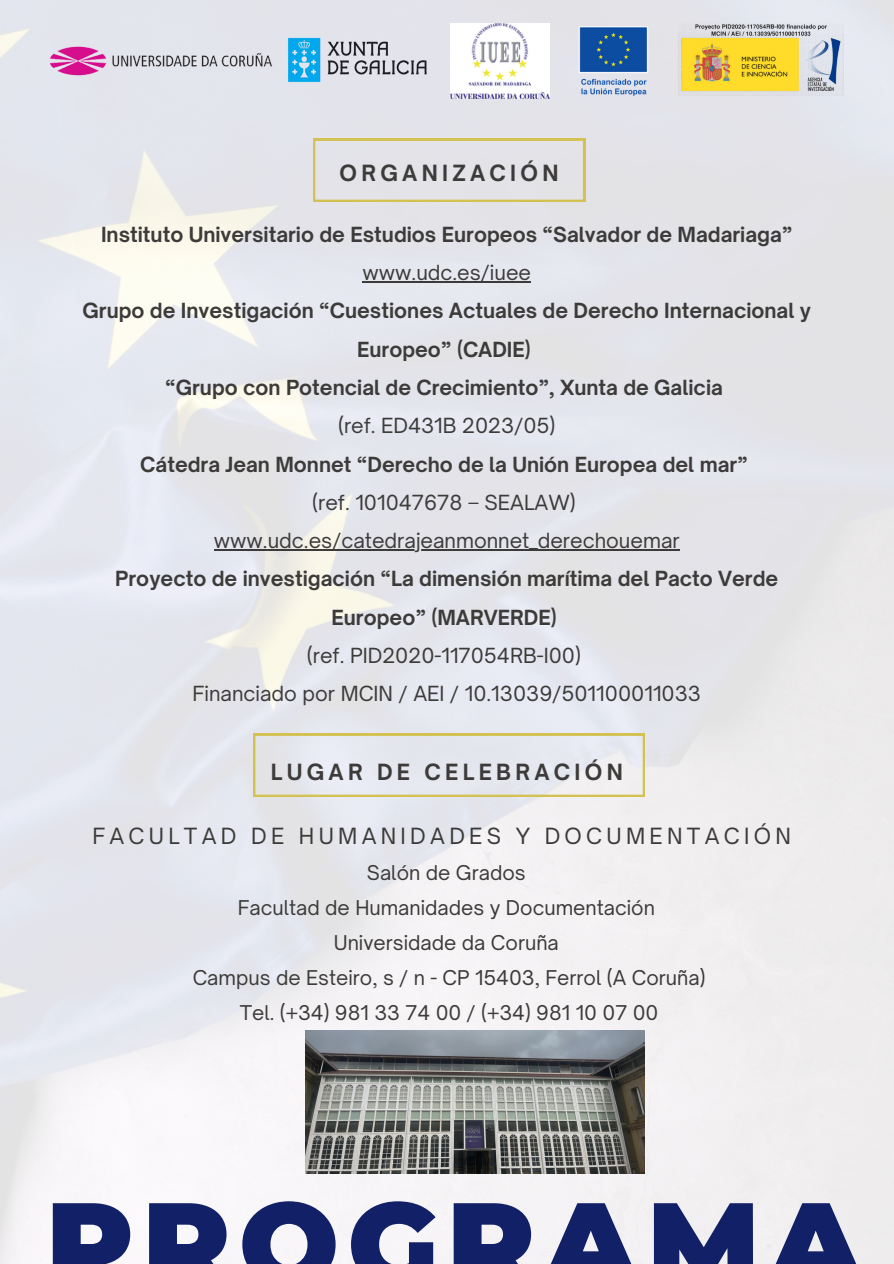
<style>
.page{position:relative;width:894px;height:1264px;background:#fff}
.page>*{position:absolute;margin:0;border:0;box-sizing:border-box;transform-origin:0 0}
.t1{font:900 117.9px "Montserrat";letter-spacing:.075em;color:#112067}
.t2{font:21.45px "Open Sauce One";letter-spacing:.2em;color:#3d3b3a}
.t3{font:700 21.3px "Open Sauce One";letter-spacing:.2em;color:#3d3b3a}
.t4{font:700 19.95px/38.2px "Open Sauce One";color:#3d3b3a;text-align:center}
.t5{font:19.95px "Open Sauce One";color:#3d3b3a}
.t6{font:19.5px "Open Sauce One";color:#3d3b3a}
</style>
<div class="page">
<img style="left:0;top:0;width:893px;height:1263px">
<img style="left:305px;top:1030px;width:339px;height:143px">
<svg style="left:253px;top:733px;width:391px;height:63px"></svg>
<hr style="left:362px;top:281px;width:169px;height:1px;background:#3d3b3a">
<hr style="left:214px;top:549px;width:465px;height:1px;background:#3d3b3a">
<svg style="left:313px;top:139px;width:272px;height:63px"></svg>
<img style="left:50px;top:47px;width:223px;height:29px">
<img style="left:287px;top:37px;width:139px;height:45px">
<img style="left:678px;top:24px;width:165px;height:72px">
<img style="left:572px;top:19px;width:82px;height:84px">
<img style="left:450px;top:24px;width:99px;height:74px">
<p class="t3" style="left:339px;top:159px;width:220px">ORGANIZACIÓN</p>
<p class="t4" style="left:101px;top:215px;width:692px">Instituto Universitario de Estudios Europeos “Salvador de Madariaga”</p>
<p class="t5" style="left:362px;top:260px;width:170px">www.udc.es/iuee</p>
<p class="t4" style="left:83px;top:292px;width:729px">Grupo de Investigación “Cuestiones Actuales de Derecho Internacional y<br>Europeo” (CADIE)</p>
<p class="t4" style="left:165px;top:368px;width:559px">“Grupo con Potencial de Crecimiento”, Xunta de Galicia</p>
<h2 class="t5" style="left:338px;top:413px;width:219px">(ref. ED431B 2023/05)</h2>
<p class="t4" style="left:140px;top:445px;width:609px">Cátedra Jean Monnet “Derecho de la Unión Europea del mar”</p>
<p class="t5" style="left:312px;top:490px;width:265px">(ref. 101047678 – SEALAW)</p>
<p class="t5" style="left:214px;top:528px;width:467px">www.udc.es/catedrajeanmonnet_derechouemar</p>
<p class="t4" style="left:115px;top:559px;width:664px">Proyecto de investigación “La dimensión marítima del Pacto Verde<br>Europeo” (MARVERDE)</p>
<p class="t5" style="left:307px;top:643px;width:275px">(ref. PID2020-117054RB-I00)</p>
<p class="t5" style="left:192px;top:681px;width:510px">Financiado por MCIN / AEI / 10.13039/501100011033</p>
<p class="t3" style="left:271px;top:758px;width:353px">LUGAR DE CELEBRACIÓN</p>
<h3 class="t2" style="left:92px;top:822px;width:700px">FACULTAD DE HUMANIDADES Y DOCUMENTACIÓN</h3>
<p class="t6" style="left:367px;top:861px;width:160px">Salón de Grados</p>
<p class="t6" style="left:238px;top:895px;width:418px">Facultad de Humanidades y Documentación</p>
<p class="t6" style="left:334px;top:930px;width:226px">Universidade da Coruña</p>
<p class="t6" style="left:193px;top:965px;width:514px">Campus de Esteiro, s / n - CP 15403, Ferrol (A Coruña)</p>
<p class="t6" style="left:239px;top:1000px;width:420px">Tel. (+34) 981 33 74 00 / (+34) 981 10 07 00</p>
<h2 class="t1" style="left:46px;top:1171px;width:818px">PROGRAMA</h2>
</div>
